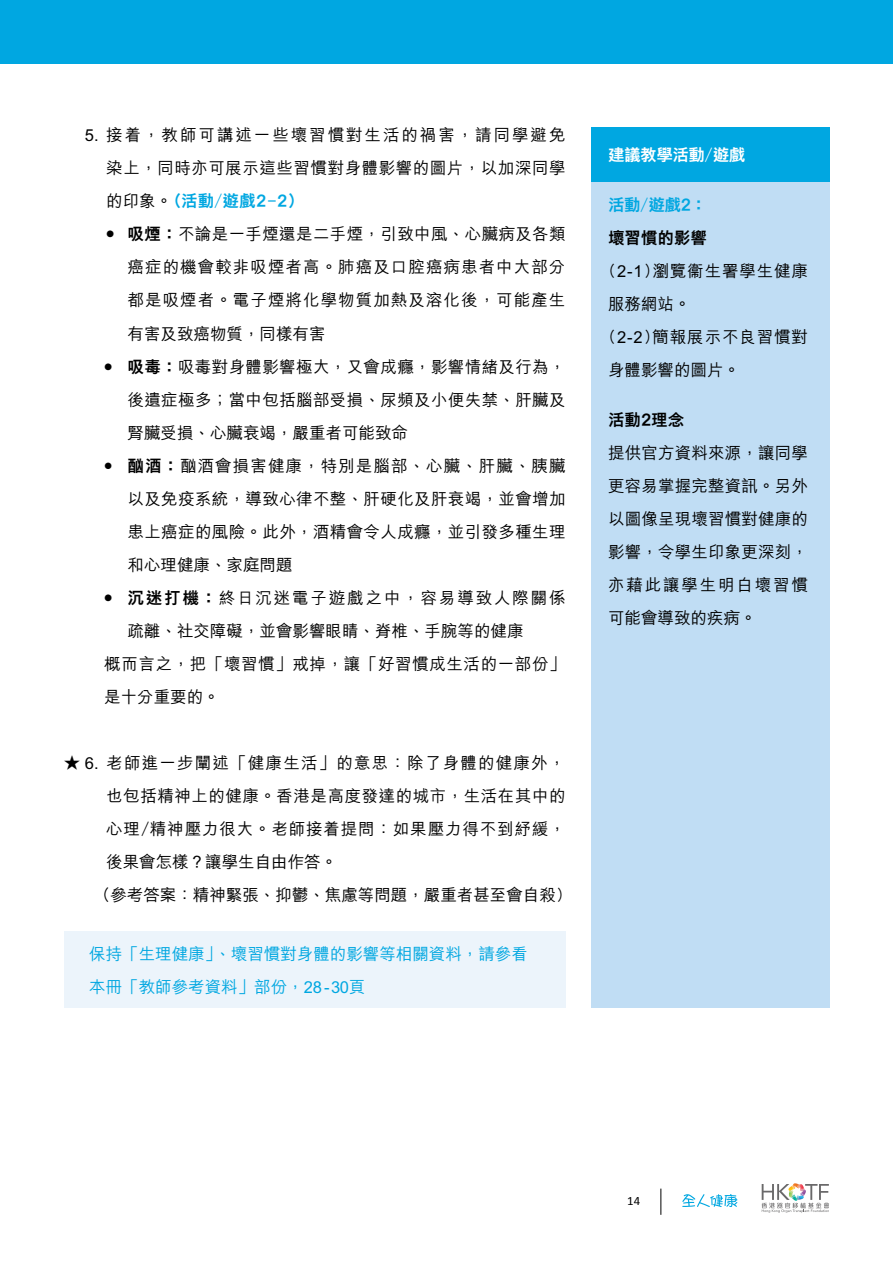
<style>
.page{position:relative;width:893px;height:1263px;background:#fff}
.page>*{position:absolute;margin:0;border:0;box-sizing:border-box;transform-origin:0 0}
.t1{font:500 16.5px/33px "M Hei HK";letter-spacing:.03em;color:#000;text-align:justify}
.t2{font:500 16.5px/33px "M Hei HK";letter-spacing:.05em;color:#000}
.t3{font:500 16.5px "M Hei HK";color:#000}
.t4{font:500 16.5px/33px "M Hei HK";color:#00a7e1}
.t5{font:500 16.5px "M Hei HK";letter-spacing:.075em;color:#000}
.t6{font:500 16.5px "M Hei HK";letter-spacing:.11em;color:#000}
.t7{font:800 16.5px/33px "M Hei HK";color:#00a7e1}
.t8{font:800 16.5px "M Hei HK";letter-spacing:-.025em;color:#fff}
.t9{font:800 16.5px "M Hei HK";color:#000}
.t10{font:12.75px "Calibri";color:#000}
.s1{font-weight:800;color:#00a7e1}
.s2{color:#00a7e1}
.s3{font-weight:800}
.s4{font-weight:500}
.s5{color:#000}
</style>
<div class="page">
<div style="left:0;top:0;width:893px;height:64px;background:#00a7e1"></div>
<svg style="left:661px;top:1188px;width:1px;height:27px"></svg>
<svg style="left:761px;top:1183px;width:68px;height:30px"></svg>
<svg style="left:682px;top:1194px;width:55px;height:13px"></svg>
<div style="left:591px;top:128px;width:238px;height:880px;background:#c0ddf4"></div>
<div style="left:591px;top:128px;width:238px;height:54px;background:#00a7e1"></div>
<div style="left:64px;top:931px;width:502px;height:77px;background:#ecf4fb"></div>
<p class="t1" style="left:106px;top:117px;width:461px;text-indent:-21px">5. 接着，教師可講述一些壞習慣對生活的禍害，請同學避免染上，同時亦可展示這些習慣對身體影響的圖片，以加深同學的印象。<span class="s1">（活動</span><span class="s2">/</span><span class="s1">遊戲2-2）</span></p>
<p class="t1" style="left:128px;top:216px;width:440px;text-indent:-21px"><sup>●</sup> <span class="s3">吸煙：</span>不論是一手煙還是二手煙，引致中風、心臟病及各類癌症的機會較非吸煙者高。肺癌及口腔癌病患者中大部分都是吸煙者。電子煙將化學物質加熱及溶化後，可能產生有害及致癌物質，同樣有害</p>
<p class="t1" style="left:128px;top:348px;width:440px;text-indent:-23px"><sup>●</sup> <span class="s3">吸毒：</span>吸毒對身體影響極大，又會成癮，影響情緒及行為，後遺症極多；當中包括腦部受損、尿頻及小便失禁、肝臟及腎臟受損、心臟衰竭，嚴重者可能致命</p>
<p class="t1" style="left:128px;top:447px;width:440px;text-indent:-23px"><sup>●</sup> <span class="s3">酗酒：</span>酗酒會損害健康，特別是腦部、心臟、肝臟、胰臟以及免疫系統，導致心律不整、肝硬化及肝衰竭，並會增加患上癌症的風險。此外，酒精會令人成癮，並引發多種生理和心理健康、家庭問題</p>
<p class="t6" style="left:104px;top:585px;width:463px"><sup>●</sup> <span class="s3">沉迷打機：</span>終日沉迷電子遊戲之中，容易導致人際關係</p>
<p class="t3" style="left:128px;top:618px;width:397px">疏離、社交障礙，並會影響眼睛、脊椎、手腕等的健康</p>
<p class="t1" style="left:104px;top:645px;width:463px">概而言之，把「壞習慣」戒掉，讓「好習慣成生活的一部份」</p>
<p class="t1" style="left:104px;top:678px;width:117px">是十分重要的。</p>
<p class="t5" style="left:64px;top:750px;width:503px">★ 6. 老師進一步闡述「健康生活」的意思：除了身體的健康外，</p>
<p class="t1" style="left:106px;top:777px;width:461px">也包括精神上的健康。香港是高度發達的城市，生活在其中的</p>
<p class="t2" style="left:106px;top:810px;width:461px">心理/精神壓力很大。老師接着提問：如果壓力得不到紓緩，</p>
<p class="t3" style="left:106px;top:849px;width:233px">後果會怎樣？讓學生自由作答。</p>
<p class="t3" style="left:94px;top:882px;width:472px">（參考答案：精神緊張、抑鬱、焦慮等問題，嚴重者甚至會自殺)</p>
<p class="t4" style="left:89px;top:936px;width:440px">保持「生理健康」、壞習慣對身體的影響等相關資料，請參看本冊「教師參考資料」部份，28 -30頁</p>
<p class="t8" style="left:608px;top:146px;width:139px">建議教學活動<span class="s4">/</span>遊戲</p>
<p class="t7" style="left:608px;top:188px;width:100px">活動<span class="s4">/</span>遊戲2：<span class="s5">壞習慣的影響</span></p>
<p class="t2" style="left:608px;top:253px;width:201px">(2-1)瀏覽衞生署學生健康服務網站。<br>(2-2)簡報展示不良習慣對身體影響的圖片。</p>
<p class="t9" style="left:608px;top:411px;width:78px">活動2理念</p>
<p class="t1" style="left:608px;top:435px;width:201px">提供官方資料來源，讓同學更容易掌握完整資訊。另外以圖像呈現壞習慣對健康的影響，令學生印象更深刻，亦藉此讓學生明白壞習慣可能會導致的疾病。</p>
<p class="t10" style="left:627px;top:1193px;width:14px">14</p>
</div>
